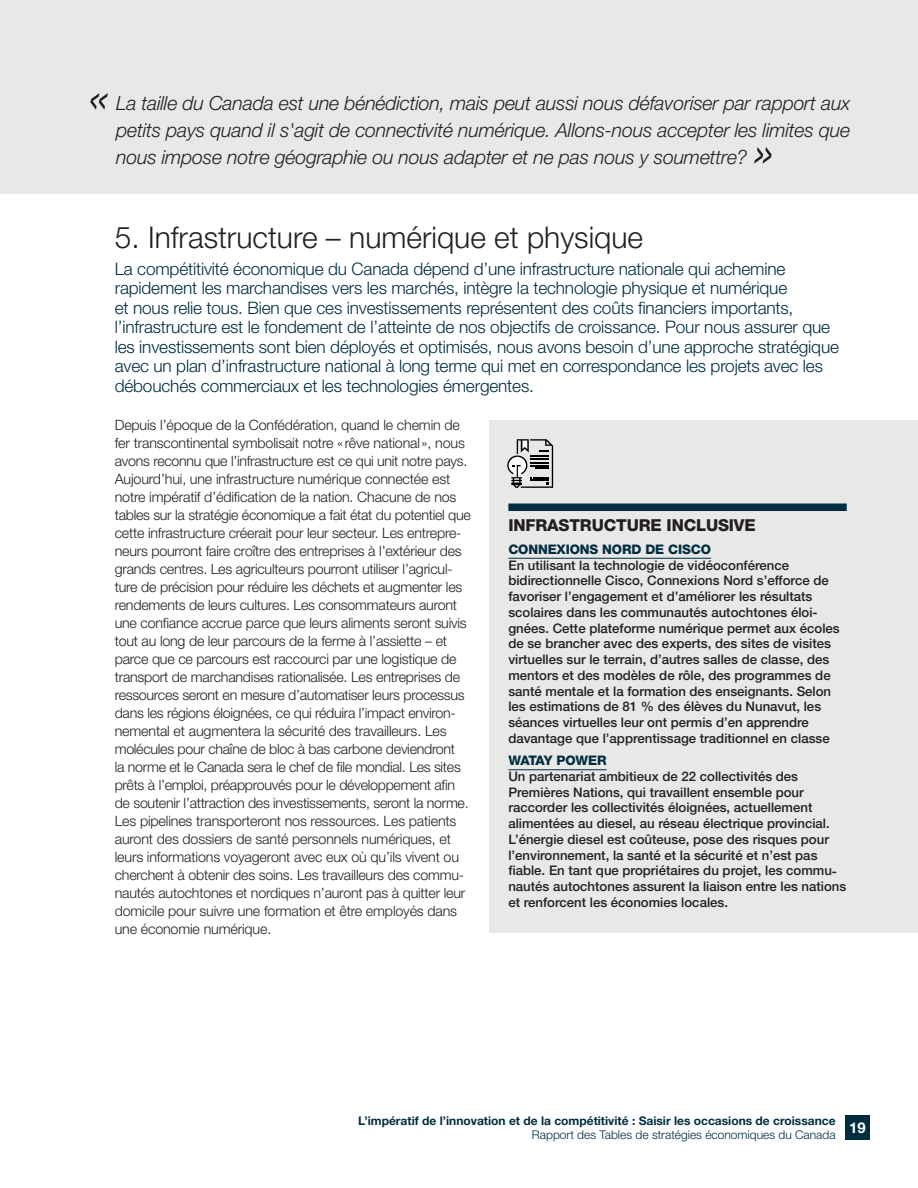
<style>
.page{position:relative;width:918px;height:1188px;background:#fff}
.page>*{position:absolute;margin:0;border:0;box-sizing:border-box;transform-origin:0 0}
.t1{font:italic 300 52.5px "Helvetica Neue LT Std";color:#231f20}
.t2{font:300 30px "Helvetica Neue LT Std";color:#231f20}
.t3{font:italic 300 19.5px/27px "Helvetica Neue LT Std";letter-spacing:-.01em;color:#231f20;text-align:justify}
.t4{font:300 17.25px/19.5px "Helvetica Neue LT Std";letter-spacing:-.01em;color:#002d40}
.t5{font:800 16.5px "Helvetica Neue LT Std";letter-spacing:-.01em;color:#231f20}
.t6{font:700 15px "Helvetica Neue LT Std";color:#fff}
.t7{font:300 14.25px/18px "Helvetica Neue LT Std";letter-spacing:-.015em;color:#231f20}
.t8{font:500 13.2px/15.8px "Helvetica Neue LT Std";color:#231f20}
.t9{font:800 13.2px "Helvetica Neue LT Std";letter-spacing:-.01em;color:#002d40}
.t10{font:800 13.2px "Helvetica Neue LT Std";letter-spacing:-.03em;color:#002d40}
.t11{font:700 12px "Helvetica Neue LT Std";color:#002d40}
.t12{font:300 12px "Helvetica Neue LT Std";color:#002d40}
</style>
<div class="page">
<div style="left:0;top:0;width:918px;height:193px;background:#e8e8e6"></div>
<div style="left:490px;top:420px;width:428px;height:513px;background:#e8e8e6"></div>
<div style="left:508px;top:504px;width:339px;height:7px;background:#002d40"></div>
<hr style="left:508px;top:558px;width:203px;height:1px;background:#002d40">
<hr style="left:508px;top:769px;width:99px;height:1px;background:#002d40">
<svg style="left:508px;top:439px;width:45px;height:49px"></svg>
<div style="left:845px;top:1116px;width:25px;height:24px;background:#002d40"></div>
<h1 class="t1" style="left:88px;top:66px;width:24px">«</h1>
<p class="t3" style="left:116px;top:89px;width:736px">La taille du Canada est une bénédiction, mais peut aussi nous défavoriser par rapport aux petits pays quand il s'agit de connectivité numérique. Allons-nous accepter les limites que nous impose notre géographie ou nous adapter et ne pas nous y soumettre?</p>
<h1 class="t1" style="left:753px;top:120px;width:24px">»</h1>
<h2 class="t2" style="left:115px;top:219px;width:530px">5. Infrastructure – numérique et physique</h2>
<p class="t4" style="left:115px;top:258px;width:726px">La compétitivité économique du Canada dépend d’une infrastructure nationale qui achemine rapidement les marchandises vers les marchés, intègre la technologie physique et numérique<br>et nous relie tous. Bien que ces investissements représentent des coûts financiers importants, l’infrastructure est le fondement de l’atteinte de nos objectifs de croissance. Pour nous assurer que les investissements sont bien déployés et optimisés, nous avons besoin d’une approche stratégique avec un plan d’infrastructure national à long terme qui met en correspondance les projets avec les débouchés commerciaux et les technologies émergentes.</p>
<p class="t7" style="left:115px;top:416px;width:358px">Depuis l’époque de la Confédération, quand le chemin de fer transcontinental symbolisait notre «rêve national», nous avons reconnu que l’infrastructure est ce qui unit notre pays.<br>Aujourd’hui, une infrastructure numérique connectée est notre impératif d’édification de la nation. Chacune de nos tables sur la stratégie économique a fait état du potentiel que cette infrastructure créerait pour leur secteur. Les entrepre&shy;neurs pourront faire croître des entreprises à l’extérieur des grands centres. Les agriculteurs pourront utiliser l’agricul&shy;ture de précision pour réduire les déchets et augmenter les rendements de leurs cultures. Les consommateurs auront une confiance accrue parce que leurs aliments seront suivis tout au long de leur parcours de la ferme à l’assiette – et parce que ce parcours est raccourci par une logistique de transport de marchandises rationalisée. Les entreprises de ressources seront en mesure d’automatiser leurs processus dans les régions éloignées, ce qui réduira l’impact environ&shy;nemental et augmentera la sécurité des travailleurs. Les molécules pour chaîne de bloc à bas carbone deviendront<br>la norme et le Canada sera le chef de file mondial. Les sites prêts à l’emploi, préapprouvés pour le développement afin de soutenir l’attraction des investissements, seront la norme.<br>Les pipelines transporteront nos ressources. Les patients auront des dossiers de santé personnels numériques, et leurs informations voyageront avec eux où qu’ils vivent ou cherchent à obtenir des soins. Les travailleurs des commu&shy;nautés autochtones et nordiques n’auront pas à quitter leur domicile pour suivre une formation et être employés dans une économie numérique.</p>
<p class="t5" style="left:508px;top:516px;width:249px">INFRASTRUCTURE INCLUSIVE</p>
<p class="t9" style="left:508px;top:541px;width:204px">CONNEXIONS NORD DE CISCO</p>
<p class="t8" style="left:508px;top:557px;width:333px">En utilisant la technologie de vidéoconférence bidirectionnelle Cisco, Connexions Nord s’efforce de favoriser l’engagement et d’améliorer les résultats scolaires dans les communautés autochtones éloi&shy;gnées. Cette plateforme numérique permet aux écoles de se brancher avec des experts, des sites de visites virtuelles sur le terrain, d’autres salles de classe, des mentors et des modèles de rôle, des programmes de santé mentale et la formation des enseignants. Selon les estimations de 81 % des élèves du Nunavut, les séances virtuelles leur ont permis d’en apprendre davantage que l’apprentissage traditionnel en classe</p>
<p class="t10" style="left:508px;top:753px;width:100px">WATAY POWER</p>
<p class="t8" style="left:508px;top:768px;width:339px">Un partenariat ambitieux de 22 collectivités des Premières Nations, qui travaillent ensemble pour raccorder les collectivités éloignées, actuellement alimentées au diesel, au réseau électrique provincial.<br>L’énergie diesel est coûteuse, pose des risques pour l’environnement, la santé et la sécurité et n’est pas fiable. En tant que propriétaires du projet, les commu&shy;nautés autochtones assurent la liaison entre les nations et renforcent les économies locales.</p>
<p class="t11" style="left:358px;top:1114px;width:479px">L’impératif de l’innovation et de la compétitivité : Saisir les occasions de croissance</p>
<p class="t12" style="left:532px;top:1127px;width:305px">Rapport des Tables de stratégies économiques du Canada</p>
<p class="t6" style="left:849px;top:1118px;width:18px">19</p>
</div>
